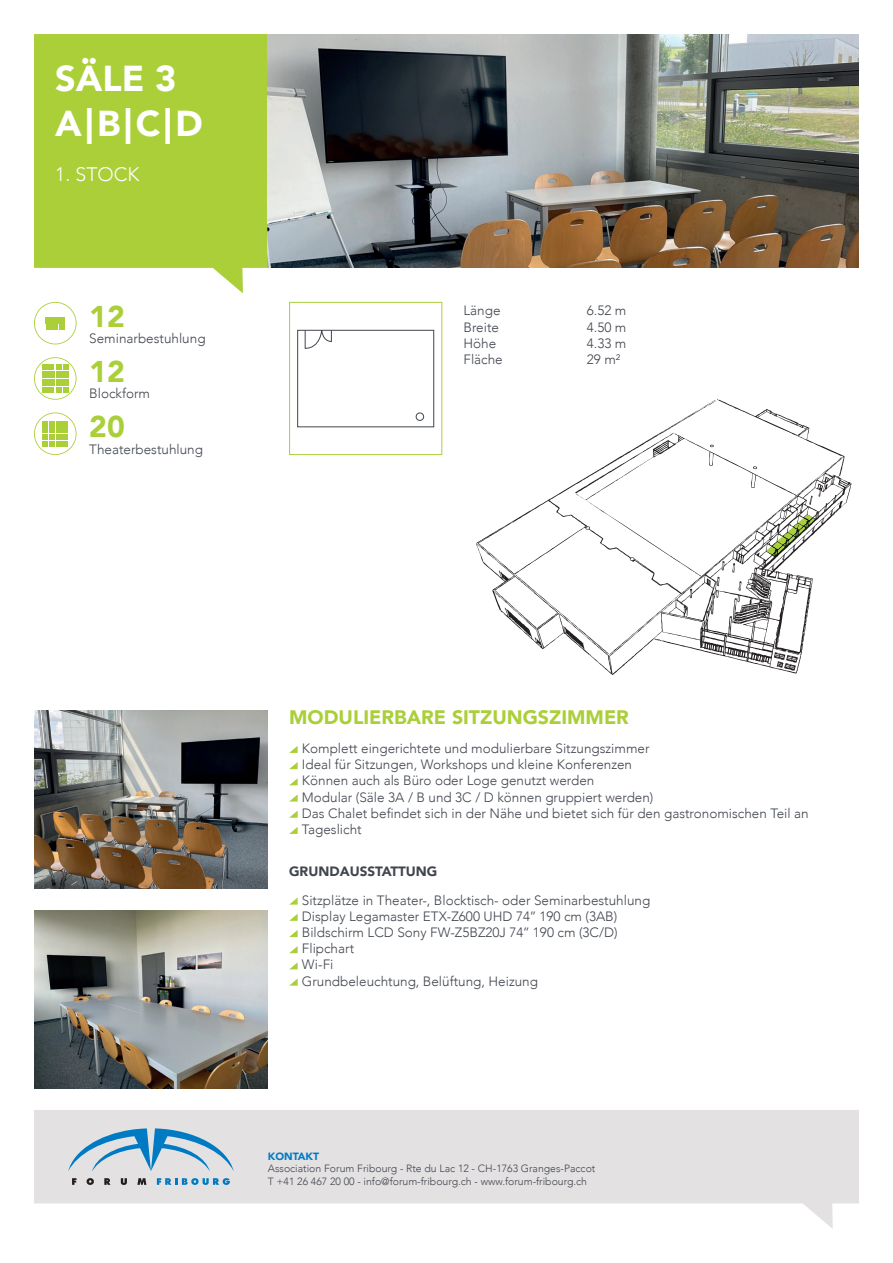
<style>
.page{position:relative;width:893px;height:1263px;background:#fff}
.page>*{position:absolute;margin:0;border:0;box-sizing:border-box;transform-origin:0 0}
.t1{font:900 36px/45px "Avenir";color:#fff}
.t2{font:900 30px "Avenir";color:#abcf38}
.t3{font:900 19.5px "Avenir";color:#abcf38}
.t4{font:300 19.5px "Avenir";color:#fff}
.t5{font:300 13.5px/16.2px "Avenir";color:#41464e}
.t6{font:900 13.5px "Avenir";color:#41464e}
.t7{font:300 10.5px/12.6px "Avenir";color:#41464e}
.t8{font:900 10.5px "Avenir";color:#007bc3}
</style>
<div class="page">
<svg style="left:34px;top:1110px;width:825px;height:119px;fill:#e4e1e2"></svg>
<svg style="left:72px;top:1178px;width:4px;height:7px"></svg>
<svg style="left:87px;top:1178px;width:7px;height:7px"></svg>
<svg style="left:104px;top:1178px;width:7px;height:7px"></svg>
<svg style="left:121px;top:1178px;width:6px;height:7px"></svg>
<svg style="left:137px;top:1178px;width:9px;height:7px"></svg>
<svg style="left:157px;top:1178px;width:73px;height:7px"></svg>
<svg style="left:68px;top:1128px;width:166px;height:43px;background:#abc7da"></svg>
<img style="left:34px;top:911px;width:234px;height:178px">
<img style="left:34px;top:710px;width:234px;height:179px">
<svg style="left:289px;top:746px;width:9px;height:7px"></svg>
<svg style="left:289px;top:762px;width:9px;height:7px"></svg>
<svg style="left:289px;top:778px;width:9px;height:7px"></svg>
<svg style="left:290px;top:794px;width:8px;height:7px"></svg>
<svg style="left:289px;top:810px;width:9px;height:8px"></svg>
<svg style="left:289px;top:827px;width:9px;height:7px"></svg>
<svg style="left:289px;top:897px;width:9px;height:8px"></svg>
<svg style="left:289px;top:914px;width:9px;height:7px"></svg>
<svg style="left:289px;top:930px;width:9px;height:7px"></svg>
<svg style="left:289px;top:946px;width:9px;height:7px"></svg>
<svg style="left:290px;top:962px;width:8px;height:7px"></svg>
<svg style="left:289px;top:978px;width:9px;height:8px"></svg>
<svg style="left:34px;top:34px;width:234px;height:259px;background:#b2d34a"></svg>
<img style="left:268px;top:34px;width:591px;height:234px">
<svg style="left:34px;top:302px;width:43px;height:42px"></svg>
<div style="left:45px;top:317px;width:20px;height:6px;background:#abcf38"></div>
<svg style="left:34px;top:357px;width:43px;height:43px"></svg>
<svg style="left:34px;top:412px;width:43px;height:43px"></svg>
<svg style="left:305px;top:332px;width:27px;height:17px"></svg>
<div style="left:297px;top:330px;width:137px;height:97px;border:1px solid #41464e"></div>
<div style="left:416px;top:413px;width:8px;height:8px;border:1px solid #41464e;border-radius:50%"></div>
<div style="left:289px;top:302px;width:153px;height:153px;border:1px solid #abcf38"></div>
<svg style="left:476px;top:400px;width:376px;height:275px"></svg>
<svg style="left:477px;top:400px;width:238px;height:255px"></svg>
<svg style="left:707px;top:399px;width:11px;height:8px"></svg>
<svg style="left:753px;top:466px;width:4px;height:3px"></svg>
<svg style="left:809px;top:496px;width:3px;height:9px"></svg>
<svg style="left:732px;top:563px;width:3px;height:10px"></svg>
<svg style="left:717px;top:577px;width:2px;height:9px"></svg>
<svg style="left:738px;top:581px;width:4px;height:10px"></svg>
<svg style="left:500px;top:433px;width:201px;height:222px"></svg>
<svg style="left:774px;top:652px;width:24px;height:19px"></svg>
<svg style="left:766px;top:515px;width:50px;height:42px"></svg>
<h1 class="t1" style="left:55px;top:55px;width:149px">SÄLE 3<br>A|B|C|D</h1>
<h3 class="t4" style="left:55px;top:163px;width:86px">1. STOCK</h3>
<h2 class="t2" style="left:89px;top:291px;width:37px">12</h2>
<p class="t5" style="left:89px;top:330px;width:118px">Seminarbestuhlung</p>
<h2 class="t2" style="left:89px;top:346px;width:37px">12</h2>
<p class="t5" style="left:89px;top:385px;width:62px">Blockform</p>
<h2 class="t2" style="left:89px;top:401px;width:37px">20</h2>
<p class="t5" style="left:89px;top:441px;width:115px">Theaterbestuhlung</p>
<p class="t5" style="left:463px;top:303px;width:39px">Länge</p>
<p class="t5" style="left:587px;top:303px;width:41px">6.52 m</p>
<p class="t5" style="left:463px;top:319px;width:37px">Breite</p>
<p class="t5" style="left:587px;top:319px;width:41px">4.50 m</p>
<p class="t5" style="left:463px;top:335px;width:34px">Höhe</p>
<p class="t5" style="left:587px;top:335px;width:41px">4.33 m</p>
<p class="t5" style="left:463px;top:351px;width:41px">Fläche</p>
<p class="t5" style="left:587px;top:351px;width:35px">29 m²</p>
<h3 class="t3" style="left:289px;top:700px;width:341px">MODULIERBARE SITZUNGSZIMMER</h3>
<p class="t5" style="left:302px;top:740px;width:508px">Komplett eingerichtete und modulierbare Sitzungszimmer<br>Ideal für Sitzungen, Workshops und kleine Konferenzen<br>Können auch als Büro oder Loge genutzt werden<br>Modular (Säle 3A / B und 3C / D können gruppiert werden)<br>Das Chalet befindet sich in der Nähe und bietet sich für den gastronomischen Teil an Tageslicht</p>
<p class="t6" style="left:289px;top:859px;width:150px">GRUNDAUSSTATTUNG</p>
<p class="t5" style="left:302px;top:892px;width:350px">Sitzplätze in Theater-, Blocktisch- oder Seminarbestuhlung Display Legamaster ETX-Z600 UHD 74’’ 190 cm (3AB)<br>Bildschirm LCD Sony FW-Z5BZ20J 74’’ 190 cm (3C/D)<br>Flipchart<br>Wi-Fi<br>Grundbeleuchtung, Belüftung, Heizung</p>
<p class="t8" style="left:268px;top:1147px;width:53px">KONTAKT</p>
<p class="t7" style="left:268px;top:1162px;width:329px">Association Forum Fribourg - Rte du Lac 12 - CH-1763 Granges-Paccot<br>T +41 26 467 20 00 - info@forum-fribourg.ch - www.forum-fribourg.ch</p>
</div>
